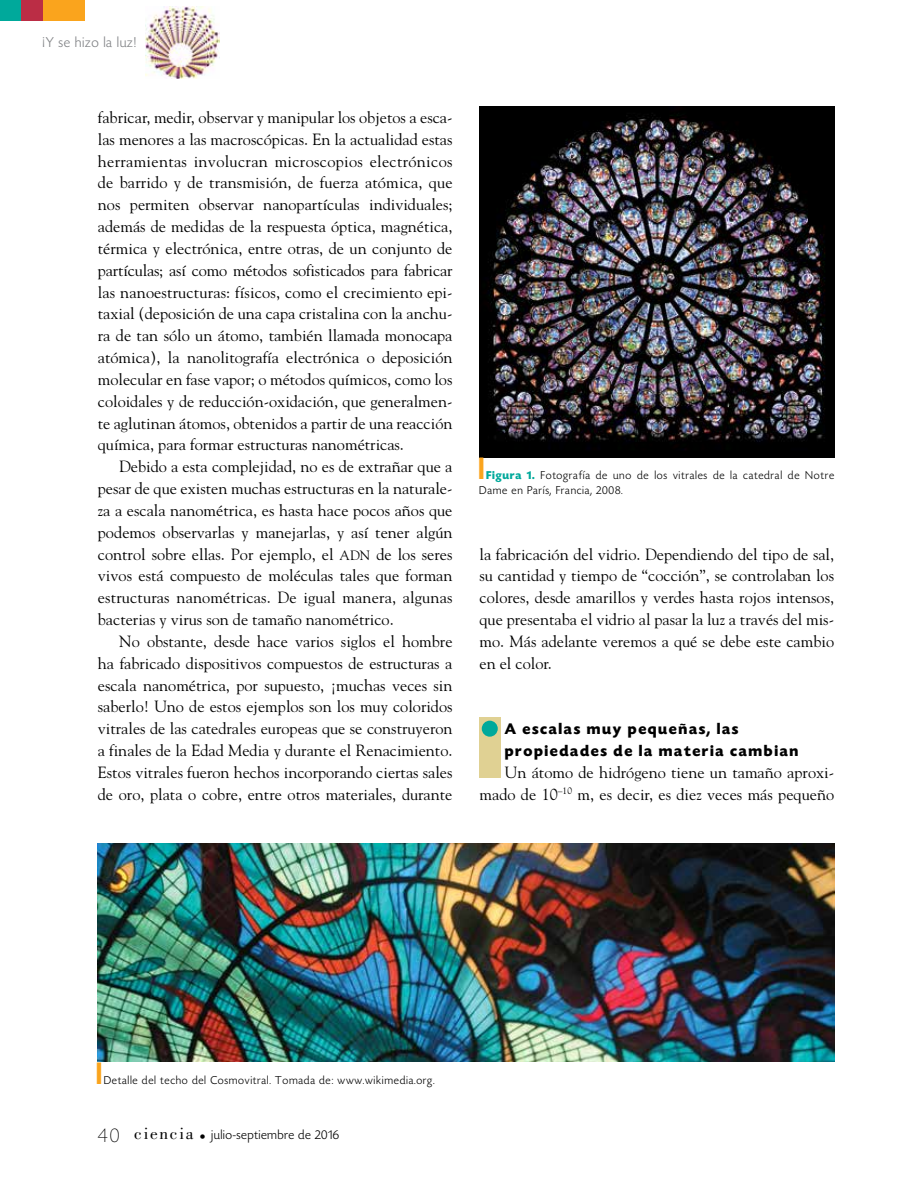
<style>
.page{position:relative;width:915px;height:1191px;background:#fff}
.page>*{position:absolute;margin:0;border:0;box-sizing:border-box;transform-origin:0 0}
.t1{font:16.2px/21.8px "Goudy";color:#000;text-align:justify}
.t2{font:700 16.2px/21.8px "Today HEF";letter-spacing:.1em;color:#000}
.t3{font:300 15px "Today HEF";letter-spacing:.04em;color:#808285}
.t4{font:300 13.5px "Today HEF";letter-spacing:.03em;color:#000}
.t5{font:300 12px/15px "Today HEF";letter-spacing:.06em;color:#000}
.s1{font-size:13.5px}
.s2{color:#faa41d}
.s3{font-weight:700;color:#00a99b}
.s4{font-weight:200;font-size:21px}
.s5{font-family:"Bodoni";font-weight:400;font-size:17.25px}
.s6{font-weight:200}
</style>
<div class="page">
<div style="left:0;top:0;width:21px;height:21px;background:#00a99b"></div>
<div style="left:43px;top:0;width:42px;height:21px;background:#faa41d"></div>
<div style="left:21px;top:0;width:22px;height:21px;background:#bb2d45"></div>
<img style="left:145px;top:6px;width:74px;height:72px">
<div style="left:479px;top:717px;width:21px;height:61px;background:#e0d193"></div>
<div style="left:481px;top:720px;width:16px;height:16px;background:#00a99b;border-radius:50%"></div>
<img style="left:479px;top:106px;width:354px;height:351px">
<img style="left:97px;top:843px;width:737px;height:218px">
<p class="t3" style="left:43px;top:34px;width:95px">¡Y se hizo la luz!</p>
<p class="t1" style="left:98px;top:106px;width:356px">fabricar, medir, observar y manipular los objetos a esca&shy;las menores a las macroscópicas. En la actualidad estas herramientas involucran microscopios electrónicos de barrido y de transmisión, de fuerza atómica, que nos permiten observar nanopartículas individuales; además de medidas de la respuesta óptica, magnética, térmica y electrónica, entre otras, de un conjunto de partículas; así como métodos sofisticados para fabricar las nanoestructuras: físicos, como el crecimiento epi&shy;taxial (deposición de una capa cristalina con la anchu&shy;ra de tan sólo un átomo, también llamada monocapa atómica), la nanolitografía electrónica o deposición molecular en fase vapor; o métodos químicos, como los coloidales y de reducción-oxidación, que generalmen&shy;te aglutinan átomos, obtenidos a partir de una reacción química, para formar estructuras nanométricas.</p>
<p class="t1" style="left:98px;top:455px;width:356px;text-indent:21px">Debido a esta complejidad, no es de extrañar que a pesar de que existen muchas estructuras en la naturale&shy;za a escala nanométrica, es hasta hace pocos años que podemos observarlas y manejarlas, y así tener algún control sobre ellas. Por ejemplo, el <span class="s1">ADN</span> de los seres vivos está compuesto de moléculas tales que forman estructuras nanométricas. De igual manera, algunas bacterias y virus son de tamaño nanométrico.</p>
<p class="t1" style="left:98px;top:630px;width:356px;text-indent:21px">No obstante, desde hace varios siglos el hombre ha fabricado dispositivos compuestos de estructuras a escala nanométrica, por supuesto, ¡muchas veces sin saberlo! Uno de estos ejemplos son los muy coloridos vitrales de las catedrales europeas que se construyeron a finales de la Edad Media y durante el Renacimiento.<br>Estos vitrales fueron hechos incorporando ciertas sales de oro, plata o cobre, entre otros materiales, durante</p>
<p class="t5" style="left:479px;top:468px;width:356px"><span class="s2">■</span> <span class="s3">Figura 1.</span> Fotografía de uno de los vitrales de la catedral de Notre<br>Dame en París, Francia, 2008.</p>
<p class="t1" style="left:479px;top:542px;width:356px">la fabricación del vidrio. Dependiendo del tipo de sal, su cantidad y tiempo de “cocción”, se controlaban los colores, desde amarillos y verdes hasta rojos intensos, que presentaba el vidrio al pasar la luz a través del mis&shy;mo. Más adelante veremos a qué se debe este cambio en el color.</p>
<p class="t2" style="left:504px;top:718px;width:295px">A escalas muy pequeñas, las propiedades de la materia cambian</p>
<p class="t1" style="left:479px;top:761px;width:356px;text-align:right">Un átomo de hidrógeno tiene un tamaño aproxi&shy;mado de 10<sup>–10</sup> m, es decir, es diez veces más pequeño</p>
<p class="t5" style="left:97px;top:1072px;width:339px"><span class="s2">■</span> Detalle del techo del Cosmovitral. Tomada de: www.wikimedia.org.</p>
<p class="t4" style="left:98px;top:1128px;width:242px"><span class="s4">40</span> <span class="s5">ciencia</span> <span class="s6">•</span> julio-septiembre de 2016</p>
</div>
